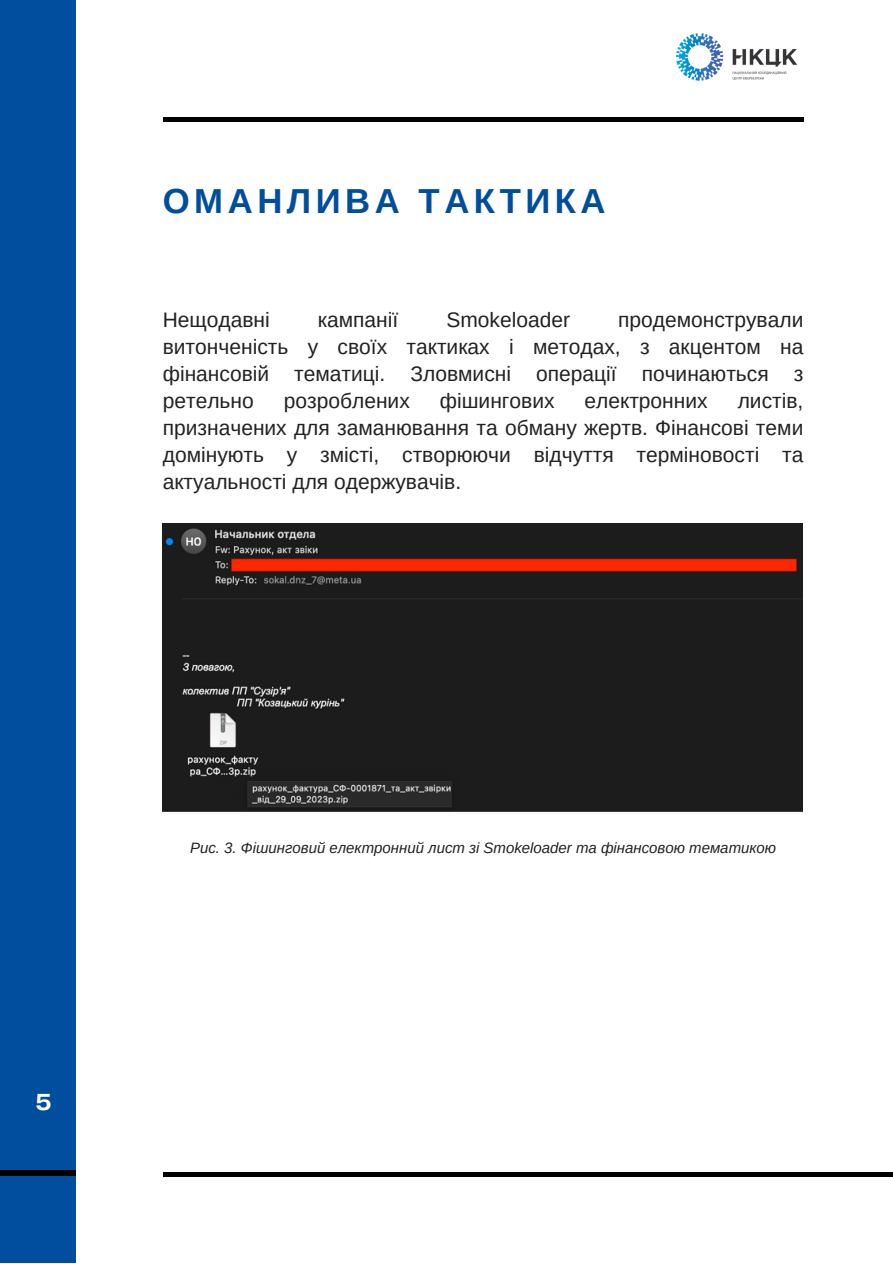
<style>
.page{position:relative;width:893px;height:1264px;background:#fff}
.page>*{position:absolute;margin:0;border:0;box-sizing:border-box;transform-origin:0 0}
.t1{font:700 34.65px "Arimo";letter-spacing:.13em;color:#014e9e}
.t2{font:700 24.15px "Telegraf";color:#fff}
.t3{font:21px/27px "Arimo";color:#222;text-align:justify}
.t4{font:italic 15px "Arimo";color:#222}
</style>
<div class="page">
<hr style="left:163px;top:117px;width:640px;height:4px;background:#000">
<hr style="left:163px;top:1172px;width:729px;height:4px;background:#000">
<div style="left:0;top:0;width:76px;height:1262px;background:#014e9e"></div>
<div style="left:0;top:1170px;width:76px;height:5px;background:#000"></div>
<img style="left:676px;top:33px;width:121px;height:48px">
<img style="left:163px;top:523px;width:639px;height:288px">
<p class="t1" style="left:163px;top:182px;width:444px">ОМАНЛИВА ТАКТИКА</p>
<p class="t3" style="left:163px;top:307px;width:108px">Нещодавні</p>
<p class="t3" style="left:318px;top:307px;width:82px">кампанії</p>
<p class="t3" style="left:446px;top:307px;width:125px">Smokeloader</p>
<p class="t3" style="left:163px;top:307px;width:642px;text-indent:455px">продемонстрували витонченість у своїх тактиках і методах, з акцентом на фінансовій тематиці. Зловмисні операції починаються з ретельно</p>
<p class="t3" style="left:284px;top:387px;width:127px">розроблених</p>
<p class="t3" style="left:440px;top:387px;width:116px">фішингових</p>
<p class="t3" style="left:584px;top:387px;width:125px">електронних</p>
<p class="t3" style="left:163px;top:387px;width:642px;text-indent:575px">листів, призначених для заманювання та обману жертв. Фінансові теми домінують у змісті, створюючи відчуття терміновості та актуальності для одержувачів.</p>
<p class="t2" style="left:36px;top:1091px;width:18px">5</p>
<p class="t4" style="left:190px;top:839px;width:587px">Рис. 3. Фішинговий електронний лист зі Smokeloader та фінансовою тематикою</p>
</div>
